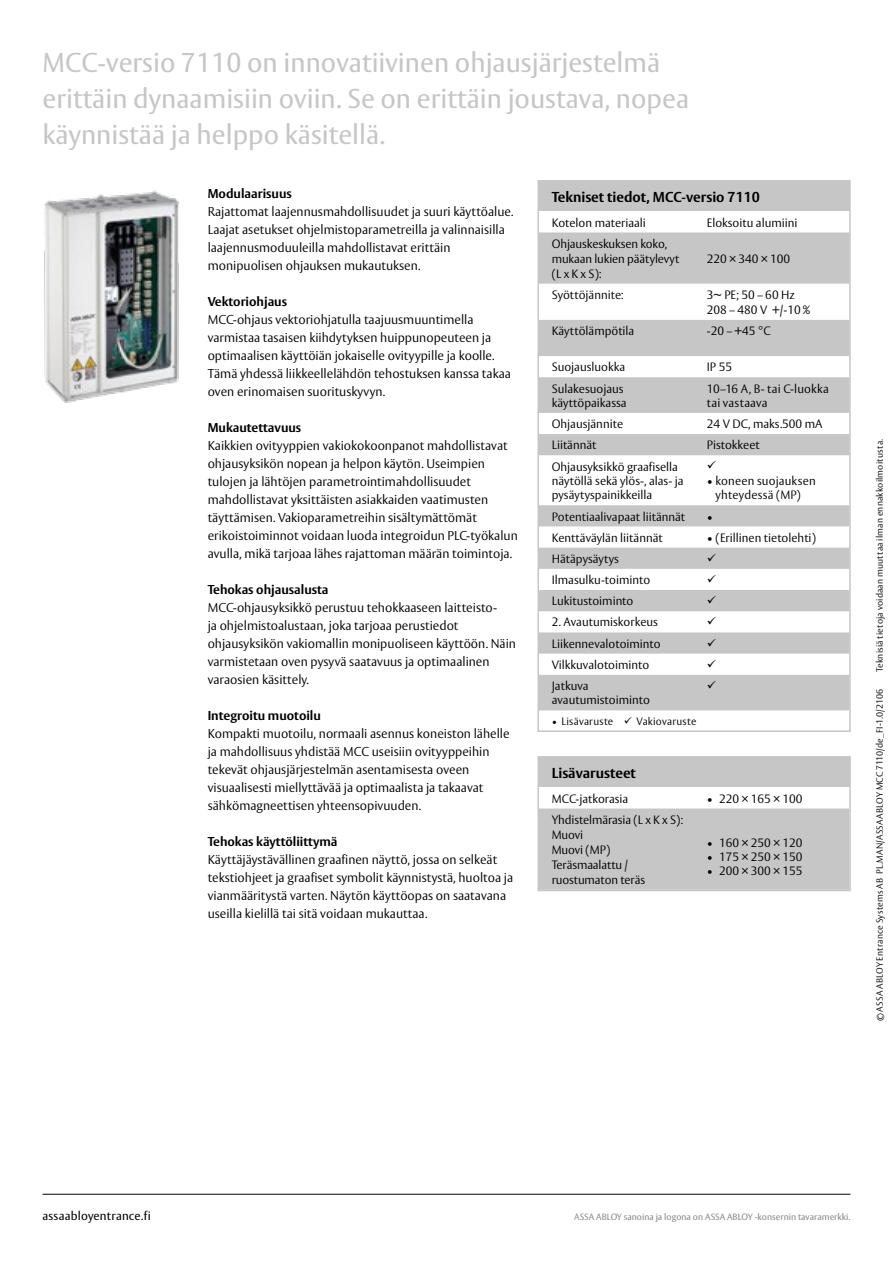
<style>
.page{position:relative;width:893px;height:1263px;background:#fff}
.page>*{position:absolute;margin:0;border:0;box-sizing:border-box;transform-origin:0 0}
.t1{font:27px/36px "ASSA Vesta";color:#c6c6c6}
.t2{font:700 14.25px "ASSA Vesta";color:#000}
.t3{font:300 12.75px/18px "ASSA Vesta";color:#000}
.t4{font:700 12.75px "ASSA Vesta";color:#000}
.t5{font:300 12px/15px "ASSA Vesta";color:#000}
.t6{font:12px "ASSA Vesta";letter-spacing:.015em;color:#000}
.t7{font:300 10.5px "ASSA Vesta";letter-spacing:.02em;color:#000}
.t8{font:300 9px "ASSA Vesta";letter-spacing:.02em;color:#000}
.t9{font:9px "ASSA Vesta";color:#878787}
</style>
<div class="page">
<hr style="left:43px;top:1194px;width:807px;height:1px;background:#000">
<img style="left:44px;top:190px;width:135px;height:213px">
<div style="left:539px;top:182px;width:310px;height:29px;background:#c6c6c6"></div>
<svg style="left:540px;top:232px;width:308px;height:478px;fill:#c6c6c6"></svg>
<div style="left:537px;top:180px;width:314px;height:552px;border:2px solid #c6c6c6"></div>
<div style="left:539px;top:758px;width:310px;height:29px;background:#c6c6c6"></div>
<div style="left:540px;top:808px;width:308px;height:80px;background:#c6c6c6"></div>
<div style="left:537px;top:756px;width:314px;height:135px;border:2px solid #c6c6c6"></div>
<svg style="left:708px;top:461px;width:8px;height:8px"></svg>
<svg style="left:708px;top:553px;width:8px;height:8px"></svg>
<svg style="left:708px;top:575px;width:8px;height:7px"></svg>
<svg style="left:708px;top:596px;width:8px;height:8px"></svg>
<svg style="left:708px;top:617px;width:8px;height:8px"></svg>
<svg style="left:708px;top:638px;width:8px;height:8px"></svg>
<svg style="left:708px;top:659px;width:8px;height:8px"></svg>
<svg style="left:708px;top:681px;width:8px;height:7px"></svg>
<h1 class="t1" style="left:43px;top:46px;width:648px">MCC-versio 7110 on innovatiivinen ohjausjärjestelmä erittäin dynaamisiin oviin. Se on erittäin joustava, nopea käynnistää ja helppo käsitellä.</h1>
<p class="t4" style="left:208px;top:186px;width:86px">Modulaarisuus</p>
<p class="t3" style="left:208px;top:203px;width:307px">Rajattomat laajennusmahdollisuudet ja suuri käyttöalue.<br>Laajat asetukset ohjelmistoparametreilla ja valinnaisilla laajennusmoduuleilla mahdollistavat erittäin monipuolisen ohjauksen mukautuksen.</p>
<p class="t4" style="left:208px;top:294px;width:81px">Vektoriohjaus</p>
<p class="t3" style="left:208px;top:311px;width:305px">MCC-ohjaus vektoriohjatulla taajuusmuuntimella varmistaa tasaisen kiihdytyksen huippunopeuteen ja optimaalisen käyttöiän jokaiselle ovityypille ja koolle.<br>Tämä yhdessä liikkeellelähdön tehostuksen kanssa takaa oven erinomaisen suorituskyvyn.</p>
<p class="t4" style="left:208px;top:420px;width:95px">Mukautettavuus</p>
<p class="t3" style="left:208px;top:437px;width:312px">Kaikkien ovityyppien vakiokokoonpanot mahdollistavat ohjausyksikön nopean ja helpon käytön. Useimpien tulojen ja lähtöjen parametrointimahdollisuudet mahdollistavat yksittäisten asiakkaiden vaatimusten täyttämisen. Vakioparametreihin sisältymättömät erikoistoiminnot voidaan luoda integroidun PLC-työkalun avulla, mikä tarjoaa lähes rajattoman määrän toimintoja.</p>
<p class="t4" style="left:208px;top:582px;width:122px">Tehokas ohjausalusta</p>
<p class="t3" style="left:208px;top:599px;width:310px">MCC-ohjausyksikkö perustuu tehokkaaseen laitteisto-<br>ja ohjelmistoalustaan, joka tarjoaa perustiedot ohjausyksikön vakiomallin monipuoliseen käyttöön. Näin varmistetaan oven pysyvä saatavuus ja optimaalinen varaosien käsittely.</p>
<p class="t4" style="left:208px;top:708px;width:115px">Integroitu muotoilu</p>
<p class="t3" style="left:208px;top:725px;width:303px">Kompakti muotoilu, normaali asennus koneiston lähelle ja mahdollisuus yhdistää MCC useisiin ovityyppeihin tekevät ohjausjärjestelmän asentamisesta oveen visuaalisesti miellyttävää ja optimaalista ja takaavat sähkömagneettisen yhteensopivuuden.</p>
<p class="t4" style="left:208px;top:834px;width:131px">Tehokas käyttöliittymä</p>
<p class="t3" style="left:208px;top:851px;width:307px">Käyttäjäystävällinen graafinen näyttö, jossa on selkeät tekstiohjeet ja graafiset symbolit käynnistystä, huoltoa ja vianmääritystä varten. Näytön käyttöopas on saatavana useilla kielillä tai sitä voidaan mukauttaa.</p>
<p class="t2" style="left:552px;top:188px;width:210px">Tekniset tiedot, MCC-versio 7110</p>
<p class="t5" style="left:552px;top:215px;width:96px">Kotelon materiaali</p>
<p class="t5" style="left:707px;top:215px;width:92px">Eloksoitu alumiini</p>
<p class="t5" style="left:552px;top:237px;width:129px">Ohjauskeskuksen koko, mukaan lukien päätylevyt (L x K x S):</p>
<p class="t5" style="left:707px;top:252px;width:85px">220 × 340 × 100</p>
<p class="t5" style="left:552px;top:288px;width:73px">Syöttöjännite:</p>
<p class="t5" style="left:707px;top:288px;width:105px">3~ PE; 50 – 60 Hz<br>208 – 480 V +/-10 %</p>
<p class="t5" style="left:552px;top:324px;width:84px">Käyttölämpötila</p>
<p class="t5" style="left:707px;top:324px;width:65px">-20 – +45 °C</p>
<p class="t5" style="left:552px;top:360px;width:75px">Suojausluokka</p>
<p class="t5" style="left:707px;top:360px;width:27px">IP 55</p>
<p class="t5" style="left:552px;top:382px;width:76px;line-height:14.4px">Sulakesuojaus käyttöpaikassa</p>
<p class="t5" style="left:707px;top:382px;width:124px;line-height:14.4px">10–16 A, B- tai C-luokka tai vastaava</p>
<p class="t5" style="left:552px;top:417px;width:73px">Ohjausjännite</p>
<p class="t5" style="left:707px;top:417px;width:117px">24 V DC, maks.500 mA</p>
<p class="t5" style="left:552px;top:438px;width:46px">Liitännät</p>
<p class="t5" style="left:707px;top:438px;width:54px">Pistokkeet</p>
<p class="t5" style="left:552px;top:460px;width:133px;line-height:14.4px">Ohjausyksikkö graafisella näytöllä sekä ylös-, alas- ja pysäytyspainikkeilla</p>
<p class="t5" style="left:707px;top:474px;width:111px;line-height:14.4px;text-align:center">• koneen suojauksen yhteydessä (MP)</p>
<p class="t5" style="left:552px;top:509px;width:135px">Potentiaalivapaat liitännät</p>
<p class="t5" style="left:707px;top:509px;width:8px">•</p>
<p class="t5" style="left:552px;top:530px;width:113px">Kenttäväylän liitännät</p>
<p class="t5" style="left:707px;top:530px;width:111px">• (Erillinen tietolehti)</p>
<p class="t5" style="left:552px;top:552px;width:69px">Hätäpysäytys</p>
<p class="t5" style="left:552px;top:573px;width:100px">Ilmasulku-toiminto</p>
<p class="t5" style="left:552px;top:594px;width:83px">Lukitustoiminto</p>
<p class="t5" style="left:552px;top:615px;width:108px">2. Avautumiskorkeus</p>
<p class="t5" style="left:552px;top:636px;width:110px">Liikennevalotoiminto</p>
<p class="t5" style="left:552px;top:658px;width:99px">Vilkkuvalotoiminto</p>
<p class="t5" style="left:552px;top:679px;width:100px;line-height:14.4px">Jatkuva avautumistoiminto</p>
<p class="t7" style="left:552px;top:714px;width:146px">• Lisävaruste ✓ Vakiovaruste</p>
<p class="t2" style="left:552px;top:764px;width:86px">Lisävarusteet</p>
<p class="t5" style="left:552px;top:791px;width:78px">MCC-jatkorasia</p>
<p class="t5" style="left:707px;top:791px;width:97px">• 220 × 165 × 100</p>
<p class="t5" style="left:552px;top:813px;width:133px">Yhdistelmärasia (L x K x S):<br>Muovi<br>Muovi (MP)<br>Teräsmaalattu / ruostumaton teräs</p>
<p class="t5" style="left:707px;top:835px;width:97px">• 160 × 250 × 120</p>
<p class="t5" style="left:707px;top:850px;width:97px">• 175 × 250 × 150</p>
<p class="t5" style="left:707px;top:864px;width:97px">• 200 × 300 × 155</p>
<p class="t8" style="left:874px;top:672px;width:235px;rotate:-90deg">Teknisiä tietoja voidaan muuttaa ilman ennakkoilmoitusta.</p>
<p class="t8" style="left:874px;top:1021px;width:334px;rotate:-90deg">© ASSA ABLOY Entrance Systems AB PL.MAN/ASSAABLOY MCC 7110/de_FI-1.0/2106</p>
<p class="t6" style="left:43px;top:1209px;width:110px">assaabloyentrance.fi</p>
<p class="t9" style="left:574px;top:1212px;width:278px">ASSA ABLOY sanoina ja logona on ASSA ABLOY -konsernin tavaramerkki.</p>
</div>
